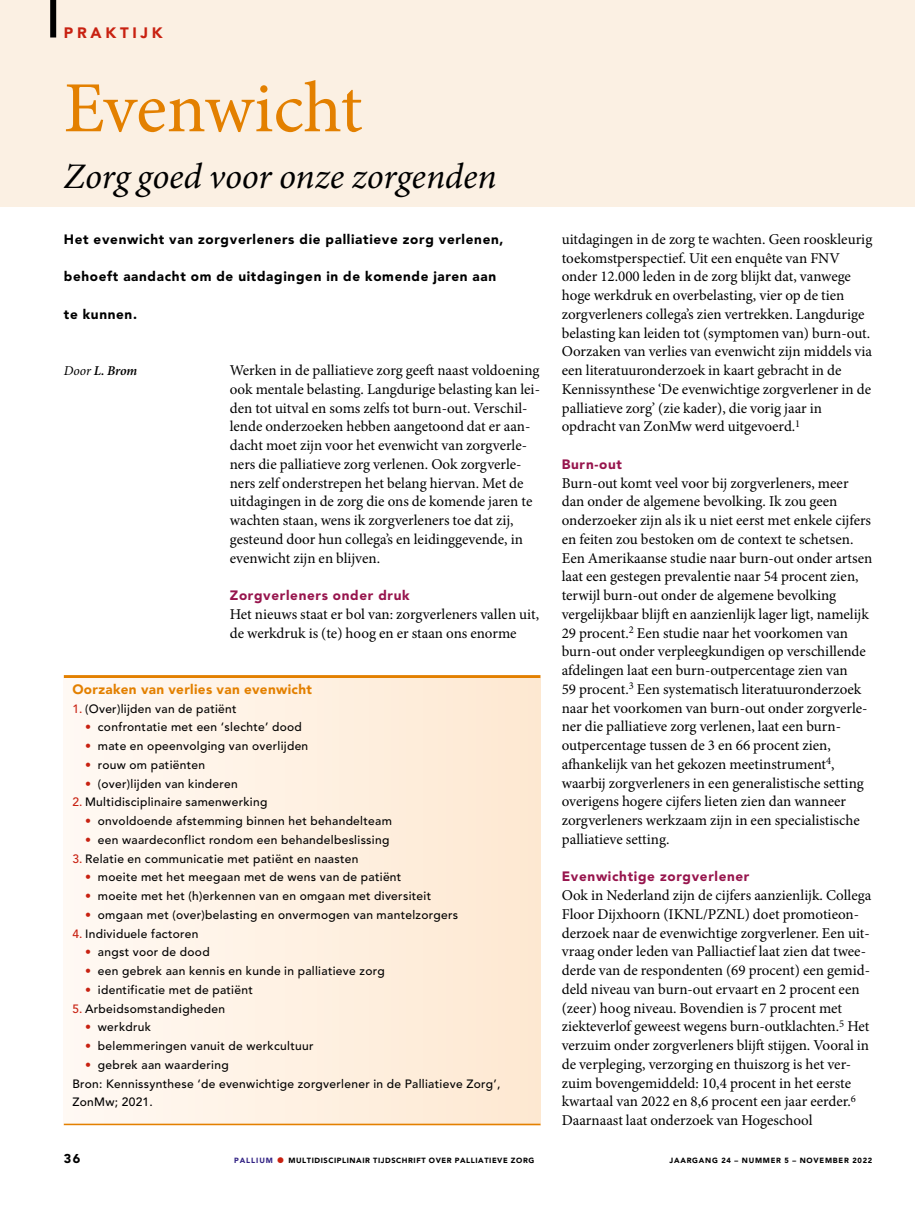
<style>
.page{position:relative;width:915px;height:1212px;background:#fff}
.page>*{position:absolute;margin:0;border:0;box-sizing:border-box;transform-origin:0 0}
.Title_x{font:72px "Minion Pro";letter-spacing:-.005em;color:#e38000}
.SubTitle_x{font:italic 36px "Minion Pro";letter-spacing:-.005em;color:#000}
.Para_x{font:15px/18.8px "Minion Pro";color:#000}
.t1{font:900 15px "Avenir LT Std";letter-spacing:.25em;color:#c82111}
.Trailer_x{font:900 13.5px "Avenir LT Std";letter-spacing:.05em;color:#000}
.SectionHeading_1_x{font:900 13.5px "Avenir LT Std";letter-spacing:.05em;color:#97154d}
.Box_Heading_x{font:900 13.5px "Avenir LT Std";letter-spacing:.025em;color:#e38000}
.Author_x{font:italic 600 13.5px "Minion Pro";color:#000}
.t2{font:900 12.75px "Avenir LT Std";color:#000}
.Table_column_Heading{font:500 12px/18.8px "Avenir LT Std";letter-spacing:.025em;color:#000}
.t3{font:900 7.5px "Avenir LT Std";letter-spacing:.075em;color:#000}
.t4{font:900 7.5px "Avenir LT Std";letter-spacing:.1em;color:#000}
.s1{font-weight:400}
.s2{color:#c82111}
.s3{color:#312183}
.s4{font-size:16.5px;color:#c82111}
</style>
<div class="page">
<div style="left:0;top:0;width:914px;height:206px;background:#fbf0e3"></div>
<div style="left:50px;top:0;width:6px;height:37px;background:#000"></div>
<hr style="left:64px;top:675px;width:476px;height:3px;background:#e38000">
<div style="left:64px;top:678px;width:476px;height:447px;background:linear-gradient(to right,#fff9f3,#fee8d1)"></div>
<hr style="left:64px;top:1124px;width:476px;height:1px;background:#e38000">
<p class="t1" style="left:64px;top:23px;width:100px">PRAKTIJK</p>
<p class="Title_x" style="left:64px;top:60px;width:300px">Evenwicht</p>
<p class="SubTitle_x" style="left:64px;top:151px;width:434px">Zorg goed voor onze zorgenden</p>
<p class="Trailer_x" style="left:64px;top:231px;width:441px">Het evenwicht van zorgverleners die palliatieve zorg verlenen,</p>
<p class="Trailer_x" style="left:64px;top:268px;width:434px">behoeft aandacht om de uitdagingen in de komende jaren aan</p>
<p class="Trailer_x" style="left:64px;top:306px;width:75px">te kunnen.</p>
<p class="Author_x" style="left:64px;top:361px;width:75px"><span class="s1">Door</span> L. Brom</p>
<p class="Para_x" style="left:230px;top:361px;width:311px">Werken in de palliatieve zorg geeft naast voldoening ook mentale belasting. Langdurige belasting kan lei&shy;den tot uitval en soms zelfs tot burn-out. Verschil&shy;lende onderzoeken hebben aangetoond dat er aan&shy;dacht moet zijn voor het evenwicht van zorgverle&shy;ners die palliatieve zorg verlenen. Ook zorgverle&shy;ners zelf onderstrepen het belang hiervan. Met de uitdagingen in de zorg die ons de komende jaren te wachten staan, wens ik zorgverleners toe dat zij, gesteund door hun collega’s en leidinggevende, in evenwicht zijn en blijven.</p>
<p class="SectionHeading_1_x" style="left:230px;top:587px;width:181px">Zorgverleners onder druk</p>
<p class="Para_x" style="left:230px;top:605px;width:311px">Het nieuws staat er bol van: zorgverleners vallen uit, de werkdruk is (te) hoog en er staan ons enorme</p>
<p class="Box_Heading_x" style="left:72px;top:681px;width:241px">Oorzaken van verlies van evenwicht</p>
<p class="Table_column_Heading" style="left:72px;top:699px;width:166px"><span class="s2">1.</span> (Over)lijden van de patiënt</p>
<p class="Table_column_Heading" style="left:85px;top:718px;width:218px"><span class="s2">•</span> confrontatie met een ‘slechte’ dood</p>
<p class="Table_column_Heading" style="left:85px;top:737px;width:225px"><span class="s2">•</span> mate en opeenvolging van overlijden</p>
<p class="Table_column_Heading" style="left:85px;top:756px;width:122px"><span class="s2">•</span> rouw om patiënten</p>
<p class="Table_column_Heading" style="left:85px;top:774px;width:154px"><span class="s2">•</span> (over)lijden van kinderen</p>
<p class="Table_column_Heading" style="left:72px;top:793px;width:196px"><span class="s2">2.</span> Multidisciplinaire samenwerking</p>
<p class="Table_column_Heading" style="left:85px;top:812px;width:308px"><span class="s2">•</span> onvoldoende afstemming binnen het behandelteam</p>
<p class="Table_column_Heading" style="left:85px;top:831px;width:306px"><span class="s2">•</span> een waardeconflict rondom een behandelbeslissing</p>
<p class="Table_column_Heading" style="left:72px;top:849px;width:287px"><span class="s2">3.</span> Relatie en communicatie met patiënt en naasten</p>
<p class="Table_column_Heading" style="left:85px;top:868px;width:318px"><span class="s2">•</span> moeite met het meegaan met de wens van de patiënt</p>
<p class="Table_column_Heading" style="left:85px;top:887px;width:347px"><span class="s2">•</span> moeite met het (h)erkennen van en omgaan met diversiteit</p>
<p class="Table_column_Heading" style="left:85px;top:906px;width:374px"><span class="s2">•</span> omgaan met (over)belasting en onvermogen van mantelzorgers</p>
<p class="Table_column_Heading" style="left:72px;top:924px;width:127px"><span class="s2">4.</span> Individuele factoren</p>
<p class="Table_column_Heading" style="left:85px;top:943px;width:126px"><span class="s2">•</span> angst voor de dood</p>
<p class="Table_column_Heading" style="left:85px;top:962px;width:301px"><span class="s2">•</span> een gebrek aan kennis en kunde in palliatieve zorg</p>
<p class="Table_column_Heading" style="left:85px;top:981px;width:169px"><span class="s2">•</span> identificatie met de patiënt</p>
<p class="Table_column_Heading" style="left:72px;top:999px;width:154px"><span class="s2">5.</span> Arbeidsomstandigheden</p>
<p class="Table_column_Heading" style="left:85px;top:1018px;width:67px"><span class="s2">•</span> werkdruk</p>
<p class="Table_column_Heading" style="left:85px;top:1037px;width:230px"><span class="s2">•</span> belemmeringen vanuit de werkcultuur</p>
<p class="Table_column_Heading" style="left:85px;top:1056px;width:145px"><span class="s2">•</span> gebrek aan waardering</p>
<p class="Table_column_Heading" style="left:72px;top:1074px;width:429px">Bron: Kennissynthese ‘de evenwichtige zorgverlener in de Palliatieve Zorg’,<br>ZonMw; 2021.</p>
<p class="Para_x" style="left:561px;top:230px;width:312px">uitdagingen in de zorg te wachten. Geen rooskleurig toekomstperspectief. Uit een enquête van FNV onder 12.000 leden in de zorg blijkt dat, vanwege hoge werkdruk en overbelasting, vier op de tien zorgverleners collega’s zien vertrekken. Langdurige belasting kan leiden tot (symptomen van) burn-out.<br>Oorzaken van verlies van evenwicht zijn middels via een literatuuronderzoek in kaart gebracht in de Kennissynthese ‘De evenwichtige zorgverlener in de palliatieve zorg’ (zie kader), die vorig jaar in opdracht van ZonMw werd uitgevoerd.<sup>1</sup></p>
<p class="SectionHeading_1_x" style="left:561px;top:456px;width:62px">Burn-out</p>
<p class="Para_x" style="left:561px;top:473px;width:312px">Burn-out komt veel voor bij zorgverleners, meer dan onder de algemene bevolking. Ik zou geen onderzoeker zijn als ik u niet eerst met enkele cijfers en feiten zou bestoken om de context te schetsen.<br>Een Amerikaanse studie naar burn-out onder artsen laat een gestegen prevalentie naar 54 procent zien, terwijl burn-out onder de algemene bevolking vergelijkbaar blijft en aanzienlijk lager ligt, namelijk 29 procent.<sup>2</sup> Een studie naar het voorkomen van burn-out onder verpleegkundigen op verschillende afdelingen laat een burn-outpercentage zien van<br>59 procent.<sup>3</sup> Een systematisch literatuuronderzoek naar het voorkomen van burn-out onder zorgverle&shy;ner die palliatieve zorg verlenen, laat een burn&shy;outpercentage tussen de 3 en 66 procent zien, afhankelijk van het gekozen meetinstrument<sup>4</sup>, waarbij zorgverleners in een generalistische setting overigens hogere cijfers lieten zien dan wanneer zorgverleners werkzaam zijn in een specialistische palliatieve setting.</p>
<p class="SectionHeading_1_x" style="left:561px;top:868px;width:189px">Evenwichtige zorgverlener</p>
<p class="Para_x" style="left:561px;top:886px;width:311px">Ook in Nederland zijn de cijfers aanzienlijk. Collega Floor Dijxhoorn (IKNL/PZNL) doet promotieon&shy;derzoek naar de evenwichtige zorgverlener. Een uit&shy;vraag onder leden van Palliactief laat zien dat twee&shy;derde van de respondenten (69 procent) een gemid&shy;deld niveau van burn-out ervaart en 2 procent een (zeer) hoog niveau. Bovendien is 7 procent met ziekteverlof geweest wegens burn-outklachten.<sup>5</sup> Het verzuim onder zorgverleners blijft stijgen. Vooral in de verpleging, verzorging en thuiszorg is het ver&shy;zuim bovengemiddeld: 10,4 procent in het eerste kwartaal van 2022 en 8,6 procent een jaar eerder.<sup>6<br></sup>Daarnaast laat onderzoek van Hogeschool</p>
<p class="t2" style="left:64px;top:1150px;width:18px">36</p>
<p class="t3" style="left:234px;top:1155px;width:302px"><span class="s3">PALLIUM</span> <span class="s4">•</span> MULTIDISCIPLINAIR TIJDSCHRIFT OVER PALLIATIEVE ZORG</p>
<p class="t4" style="left:669px;top:1155px;width:138px">JAARGANG 24 – NUMMER 5 – novem</p>
<p class="t3" style="left:832px;top:1155px;width:41px">ber 2022</p>
</div>
